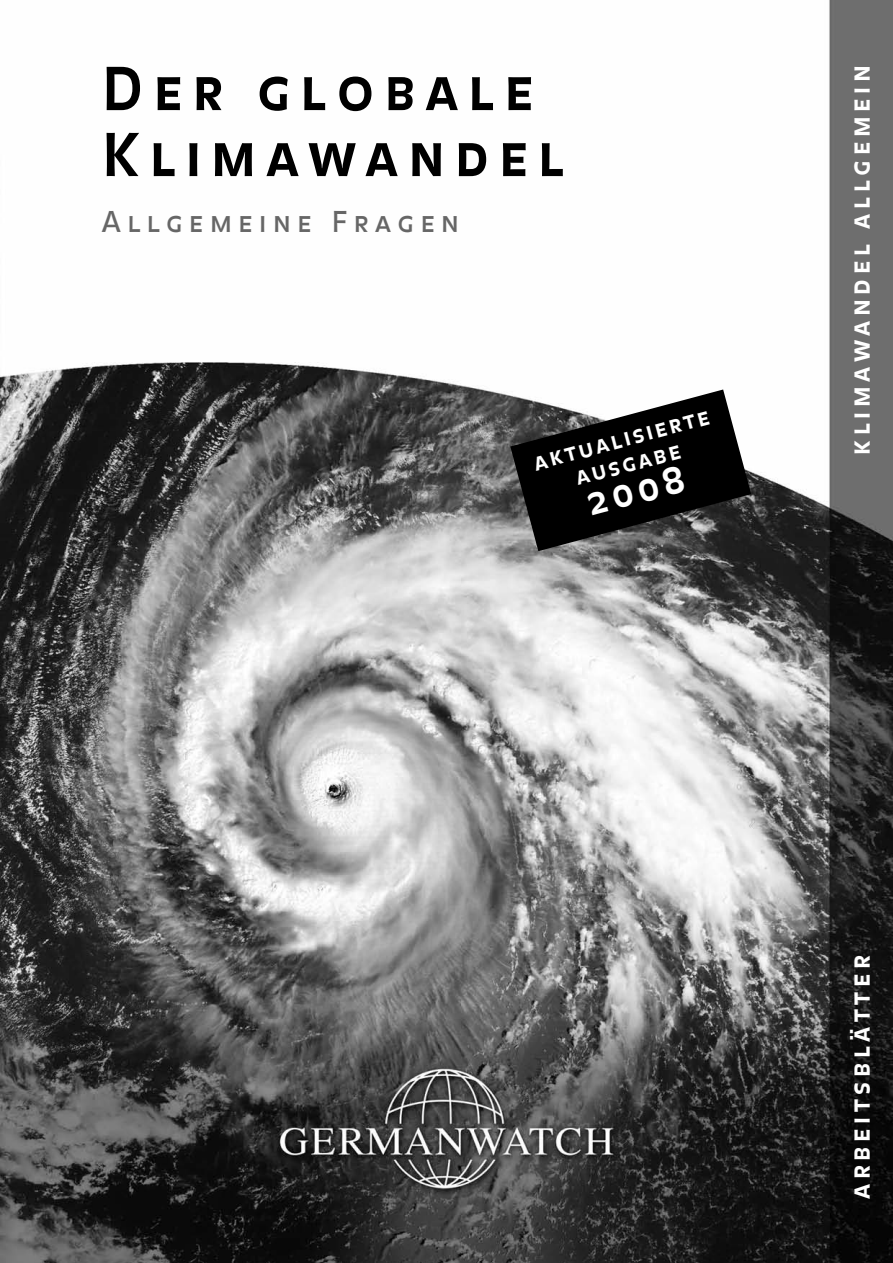
<style>
.page{position:relative;width:893px;height:1263px;background:#fff}
.page>*{position:absolute;margin:0;border:0;box-sizing:border-box;transform-origin:0 0}
.t1{font:58.5px/66px "Balance Bold Caps";letter-spacing:.175em;color:#000}
.t2{font:37.8px "Balance Bold Caps";color:#fff}
.t3{font:28.5px "Balance Regular Caps";letter-spacing:.235em;color:#666}
.t4{font:27px "Balance Bold Caps";letter-spacing:.175em;color:#fff}
.t5{font:24px/25.2px "Balance Bold Caps";color:#fff;text-align:center}
</style>
<div class="page">
<img style="left:0;top:0;width:893px;height:1263px">
<svg style="left:510px;top:389px;width:241px;height:162px;background:#363636"></svg>
<h1 class="t1" style="left:102px;top:57px;width:464px">Der globale<br>Klimawandel</h1>
<p class="t3" style="left:102px;top:205px;width:359px">Allgemeine Fragen</p>
<p class="t5" style="left:531px;top:450px;width:182px;rotate:-15deg">aktualisierte ausgabe</p>
<h2 class="t2" style="left:581px;top:482px;width:103px;rotate:-15deg">2008</h2>
<p class="t4" style="left:845px;top:455px;width:391px;rotate:-90deg">klimawandel allgemein</p>
<p class="t4" style="left:845px;top:1199px;width:245px;rotate:-90deg">arbeitsblätter</p>
</div>
